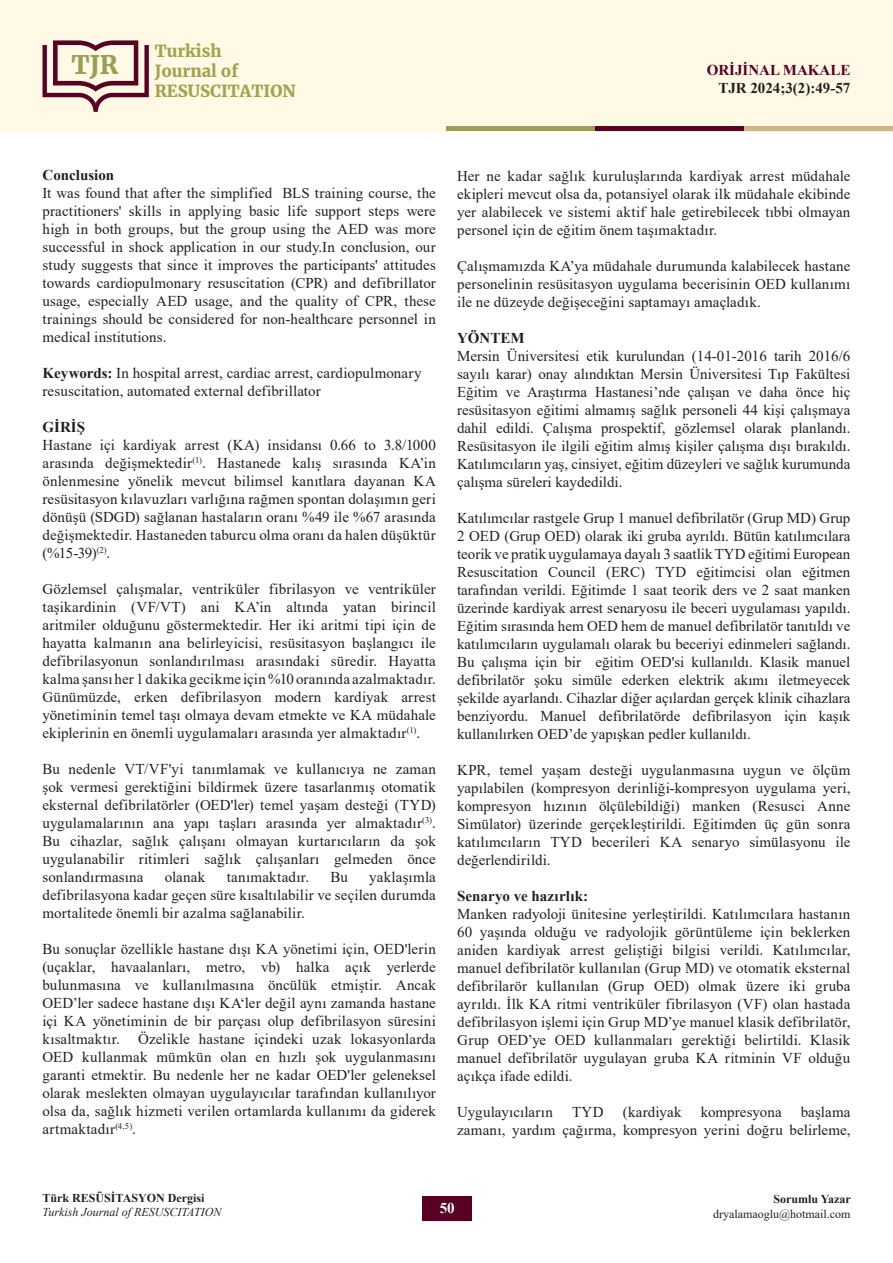
<style>
.page{position:relative;width:893px;height:1263px;background:#fff}
.page>*{position:absolute;margin:0;border:0;box-sizing:border-box;transform-origin:0 0}
.t1{font:900 25.35px "Merriweather";color:#9b9f55}
.t2{font:900 16.5px/19.8px "Merriweather";color:#a4a24d}
.Temel_Paragraf{font:15px/18px "Times New Roman";letter-spacing:.01em;color:#231f20;text-align:justify}
.Temel_Paragraf-2{font:700 15px "Times New Roman";color:#231f20}
.t3{font:700 15px "Times New Roman";color:#580122}
.t4{font:700 15px "Times New Roman";color:#fff}
.t5{font:700 12px "Times New Roman";color:#231f20}
.t6{font:italic 12px "Times New Roman";color:#231f20}
.t7{font:12px "Times New Roman";color:#231f20}
.s1{font-weight:700}
</style>
<div class="page">
<div style="left:0;top:0;width:893px;height:131px;background:#fff9e5"></div>
<svg style="left:43px;top:40px;width:106px;height:72px"></svg>
<div style="left:446px;top:126px;width:149px;height:5px;background:#9b9f55"></div>
<div style="left:595px;top:126px;width:149px;height:5px;background:#580122"></div>
<div style="left:744px;top:126px;width:149px;height:5px;background:#d5b388"></div>
<div style="left:422px;top:1196px;width:50px;height:24px;background:#580122"></div>
<h1 class="t1" style="left:72px;top:47px;width:48px">TJR</h1>
<p class="t2" style="left:155px;top:41px;width:142px">Turkish<br>Journal of<br>RESUSCITATION</p>
<p class="t3" style="left:707px;top:59px;width:145px">ORİJİNAL MAKALE</p>
<p class="Temel_Paragraf-2" style="left:718px;top:77px;width:134px">TJR 2024;3(2):49-57</p>
<p class="Temel_Paragraf-2" style="left:43px;top:164px;width:73px">Conclusion</p>
<p class="Temel_Paragraf" style="left:43px;top:184px;width:395px">It was found that after the simplified BLS training course, the practitioners' skills in applying basic life support steps were high in both groups, but the group using the AED was more successful in shock application in our study.In conclusion, our study suggests that since it improves the participants' attitudes towards cardiopulmonary resuscitation (CPR) and defibrillator usage, especially AED usage, and the quality of CPR, these trainings should be considered for non-healthcare personnel in medical institutions.</p>
<p class="Temel_Paragraf" style="left:43px;top:364px;width:381px"><span class="s1">Keywords:</span> In hospital arrest, cardiac arrest, cardiopulmonary resuscitation, automated external defibrillator</p>
<p class="Temel_Paragraf-2" style="left:43px;top:416px;width:44px">GİRİŞ</p>
<p class="Temel_Paragraf" style="left:43px;top:436px;width:395px">Hastane içi kardiyak arrest (KA) insidansı 0.66 to 3.8/1000 arasında değişmektedir<sup>(1)</sup>. Hastanede kalış sırasında KA’in önlenmesine yönelik mevcut bilimsel kanıtlara dayanan KA resüsitasyon kılavuzları varlığına rağmen spontan dolaşımın geri dönüşü (SDGD) sağlanan hastaların oranı %49 ile %67 arasında değişmektedir. Hastaneden taburcu olma oranı da halen düşüktür (%15-39)<sup>(2)</sup>.</p>
<p class="Temel_Paragraf" style="left:43px;top:580px;width:395px">Gözlemsel çalışmalar, ventriküler fibrilasyon ve ventriküler taşikardinin (VF/VT) ani KA’in altında yatan birincil aritmiler olduğunu göstermektedir. Her iki aritmi tipi için de hayatta kalmanın ana belirleyicisi, resüsitasyon başlangıcı ile defibrilasyonun sonlandırılması arasındaki süredir. Hayatta kalma şansı her 1 dakika gecikme için %10 oranında azalmaktadır.</p>
<p class="Temel_Paragraf" style="left:43px;top:688px;width:395px">Günümüzde, erken defibrilasyon modern kardiyak arrest yönetiminin temel taşı olmaya devam etmekte ve KA müdahale ekiplerinin en önemli uygulamaları arasında yer almaktadır<sup>(1)</sup>.</p>
<p class="Temel_Paragraf" style="left:43px;top:760px;width:395px">Bu nedenle VT/VF'yi tanımlamak ve kullanıcıya ne zaman şok vermesi gerektiğini bildirmek üzere tasarlanmış otomatik eksternal defibrilatörler (OED'ler) temel yaşam desteği (TYD) uygulamalarının ana yapı taşları arasında yer almaktadır<sup>(3)</sup>.<br>Bu cihazlar, sağlık çalışanı olmayan kurtarıcıların da şok uygulanabilir ritimleri sağlık çalışanları gelmeden önce sonlandırmasına</p>
<p class="Temel_Paragraf" style="left:43px;top:868px;width:395px;text-indent:327px">yaklaşımla defibrilasyona kadar geçen süre kısaltılabilir ve seçilen durumda mortalitede önemli bir azalma sağlanabilir.</p>
<p class="Temel_Paragraf" style="left:43px;top:940px;width:395px">Bu sonuçlar özellikle hastane dışı KA yönetimi için, OED'lerin (uçaklar, havaalanları, metro, vb) halka açık yerlerde bulunmasına ve kullanılmasına öncülük etmiştir. Ancak OED’ler sadece hastane dışı KA‘ler değil aynı zamanda hastane içi KA yönetiminin de bir parçası olup defibrilasyon süresini kısaltmaktır. Özelikle hastane içindeki uzak lokasyonlarda OED kullanmak mümkün olan en hızlı şok uygulanmasını garanti etmektir. Bu nedenle her ne kadar OED'ler geleneksel olarak meslekten olmayan uygulayıcılar tarafından kullanılıyor olsa da, sağlık hizmeti verilen ortamlarda kullanımı da giderek artmaktadır<sup>(4,5)</sup>.</p>
<p class="Temel_Paragraf" style="left:165px;top:868px;width:42px">olanak</p>
<p class="Temel_Paragraf" style="left:227px;top:868px;width:84px">tanımaktadır.</p>
<p class="Temel_Paragraf" style="left:330px;top:868px;width:19px">Bu</p>
<p class="Temel_Paragraf" style="left:457px;top:166px;width:395px">Her ne kadar sağlık kuruluşlarında kardiyak arrest müdahale ekipleri mevcut olsa da, potansiyel olarak ilk müdahale ekibinde yer alabilecek ve sistemi aktif hale getirebilecek tıbbi olmayan personel için de eğitim önem taşımaktadır.</p>
<p class="Temel_Paragraf" style="left:457px;top:256px;width:395px">Çalışmamızda KA’ya müdahale durumunda kalabilecek hastane personelinin resüsitasyon uygulama becerisinin OED kullanımı ile ne düzeyde değişeceğini saptamayı amaçladık.</p>
<p class="Temel_Paragraf-2" style="left:457px;top:327px;width:69px">YÖNTEM</p>
<p class="Temel_Paragraf" style="left:457px;top:346px;width:395px">Mersin Üniversitesi etik kurulundan (14-01-2016 tarih 2016/6 sayılı karar) onay alındıktan Mersin Üniversitesi Tıp Fakültesi Eğitim ve Araştırma Hastanesi’nde çalışan ve daha önce hiç resüsitasyon eğitimi almamış sağlık personeli 44 kişi çalışmaya dahil edildi. Çalışma prospektif, gözlemsel olarak planlandı.<br>Resüsitasyon ile ilgili eğitim almış kişiler çalışma dışı bırakıldı.<br>Katılımcıların yaş, cinsiyet, eğitim düzeyleri ve sağlık kurumunda çalışma süreleri kaydedildi.</p>
<p class="Temel_Paragraf" style="left:457px;top:508px;width:395px">Katılımcılar rastgele Grup 1 manuel defibrilatör (Grup MD) Grup 2 OED (Grup OED) olarak iki gruba ayrıldı. Bütün katılımcılara teorik ve pratik uygulamaya dayalı 3 saatlik TYD eğitimi European Resuscitation Council (ERC) TYD eğitimcisi olan eğitmen tarafından verildi. Eğitimde 1 saat teorik ders ve 2 saat manken üzerinde kardiyak arrest senaryosu ile beceri uygulaması yapıldı.<br>Eğitim sırasında hem OED hem de manuel defibrilatör tanıtıldı ve katılımcıların uygulamalı olarak bu beceriyi edinmeleri sağlandı.<br>Bu çalışma için bir eğitim OED'si kullanıldı. Klasik manuel defibrilatör şoku simüle ederken elektrik akımı iletmeyecek şekilde ayarlandı. Cihazlar diğer açılardan gerçek klinik cihazlara benziyordu. Manuel defibrilatörde defibrilasyon için kaşık kullanılırken OED’de yapışkan pedler kullanıldı.</p>
<p class="Temel_Paragraf" style="left:457px;top:760px;width:395px">KPR, temel yaşam desteği uygulanmasına uygun ve ölçüm yapılabilen (kompresyon derinliği-kompresyon uygulama yeri, kompresyon hızının ölçülebildiği) manken (Resusci Anne Simülator) üzerinde gerçekleştirildi. Eğitimden üç gün sonra katılımcıların TYD becerileri KA senaryo simülasyonu ile değerlendirildi.</p>
<p class="Temel_Paragraf-2" style="left:457px;top:885px;width:133px">Senaryo ve hazırlık:</p>
<p class="Temel_Paragraf" style="left:457px;top:904px;width:395px">Manken radyoloji ünitesine yerleştirildi. Katılımcılara hastanın 60 yaşında olduğu ve radyolojik görüntüleme için beklerken aniden kardiyak arrest geliştiği bilgisi verildi. Katılımcılar, manuel defibrilatör kullanılan (Grup MD) ve otomatik eksternal defibrilarör kullanılan (Grup OED) olmak üzere iki gruba ayrıldı. İlk KA ritmi ventriküler fibrilasyon (VF) olan hastada defibrilasyon işlemi için Grup MD’ye manuel klasik defibrilatör, Grup OED’ye OED kullanmaları gerektiği belirtildi. Klasik manuel defibrilatör uygulayan gruba KA ritminin VF olduğu açıkça ifade edildi.</p>
<p class="Temel_Paragraf" style="left:457px;top:1102px;width:97px">Uygulayıcıların</p>
<p class="Temel_Paragraf" style="left:572px;top:1102px;width:33px">TYD</p>
<p class="Temel_Paragraf" style="left:623px;top:1102px;width:60px">(kardiyak</p>
<p class="Temel_Paragraf" style="left:701px;top:1102px;width:82px">kompresyona</p>
<p class="Temel_Paragraf" style="left:457px;top:1102px;width:395px;text-align:right">başlama<br>zamanı, yardım çağırma, kompresyon yerini doğru belirleme,</p>
<p class="t5" style="left:43px;top:1189px;width:163px">Türk RESÜSİTASYON Dergisi</p>
<p class="t6" style="left:43px;top:1204px;width:181px">Turkish Journal of RESUSCITATION</p>
<p class="t4" style="left:440px;top:1197px;width:16px">50</p>
<p class="t5" style="left:773px;top:1191px;width:79px">Sorumlu Yazar</p>
<p class="t7" style="left:713px;top:1205px;width:139px">dryalamaoglu@hotmail.com</p>
</div>
